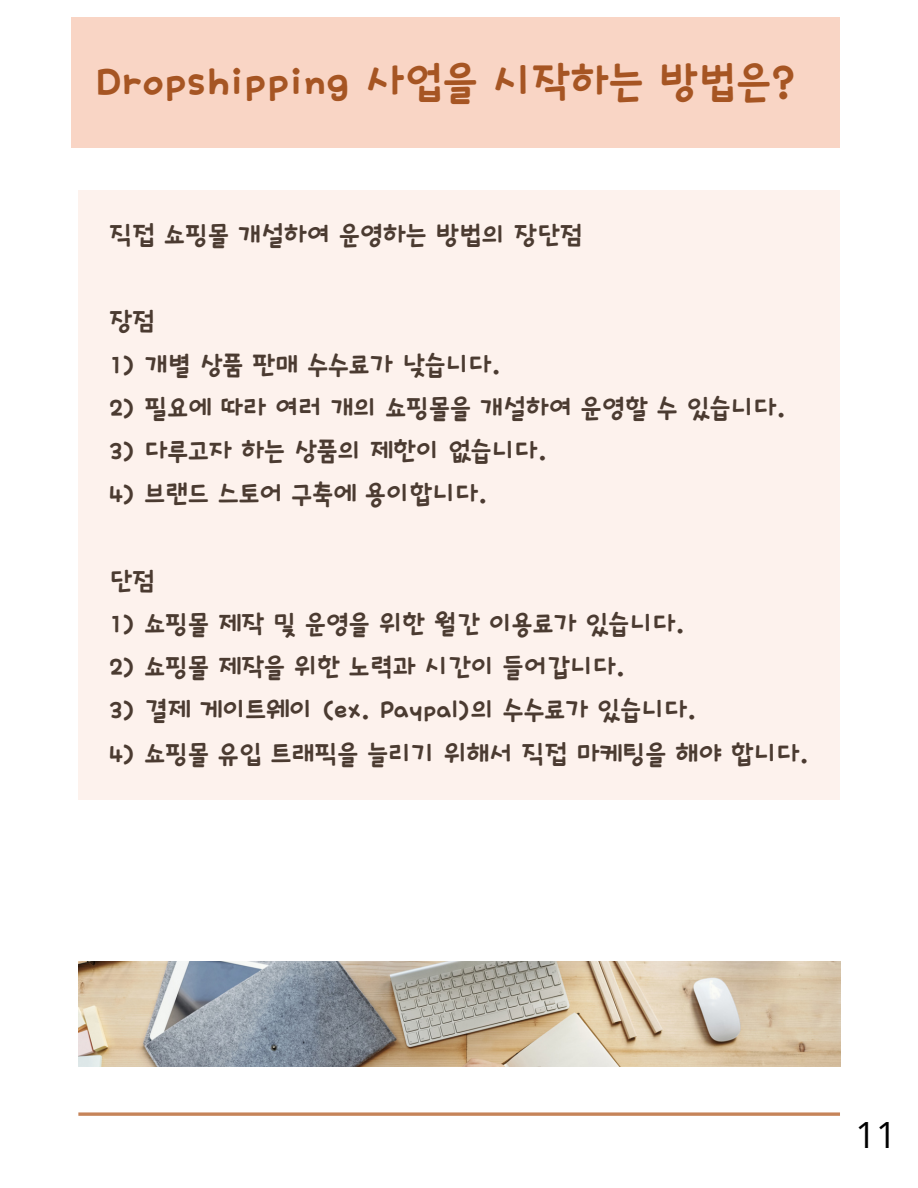
<style>
.page{position:relative;width:918px;height:1188px;background:#fff}
.page>*{position:absolute;margin:0;border:0;box-sizing:border-box;transform-origin:0 0}
.t1{font:46.5px "TDTD Cute And Cute OTF";letter-spacing:.01em;color:#a65523}
.t2{font:36.15px "Open Sans";color:#000}
.t3{font:27.9px "TDTD Cute And Cute OTF";letter-spacing:.005em;color:#4b3b31}
</style>
<div class="page">
<svg style="left:78px;top:1112px;width:762px;height:4px;background:#ce9672"></svg>
<div style="left:78px;top:190px;width:762px;height:610px;background:#fdf2ed"></div>
<img style="left:78px;top:961px;width:762px;height:106px">
<div style="left:72px;top:18px;width:768px;height:130px;background:#f9d1bf"></div>
<h1 class="t1" style="left:95px;top:57px;width:702px">Dropshipping 사업을 시작하는 방법은?</h1>
<p class="t3" style="left:110px;top:220px;width:475px">직접 쇼핑몰 개설하여 운영하는 방법의 장단점</p>
<p class="t3" style="left:110px;top:307px;width:47px">장점</p>
<p class="t3" style="left:110px;top:350px;width:394px">1) 개별 상품 판매 수수료가 낮습니다.</p>
<p class="t3" style="left:110px;top:393px;width:679px">2) 필요에 따라 여러 개의 쇼핑몰을 개설하여 운영할 수 있습니다.</p>
<p class="t3" style="left:110px;top:436px;width:440px">3) 다루고자 하는 상품의 제한이 없습니다.</p>
<p class="t3" style="left:110px;top:480px;width:380px">4) 브랜드 스토어 구축에 용이합니다.</p>
<p class="t3" style="left:110px;top:566px;width:47px">단점</p>
<p class="t3" style="left:110px;top:609px;width:577px">1) 쇼핑몰 제작 및 운영을 위한 월간 이용료가 있습니다.</p>
<p class="t3" style="left:110px;top:652px;width:518px">2) 쇼핑몰 제작을 위한 노력과 시간이 들어갑니다.</p>
<p class="t3" style="left:110px;top:696px;width:589px">3) 결제 게이트웨이 (ex. Paypal)의 수수료가 있습니다.</p>
<p class="t3" style="left:110px;top:739px;width:702px">4) 쇼핑몰 유입 트래픽을 늘리기 위해서 직접 마케팅을 해야 합니다.</p>
<p class="t2" style="left:855px;top:1109px;width:43px">11</p>
</div>
